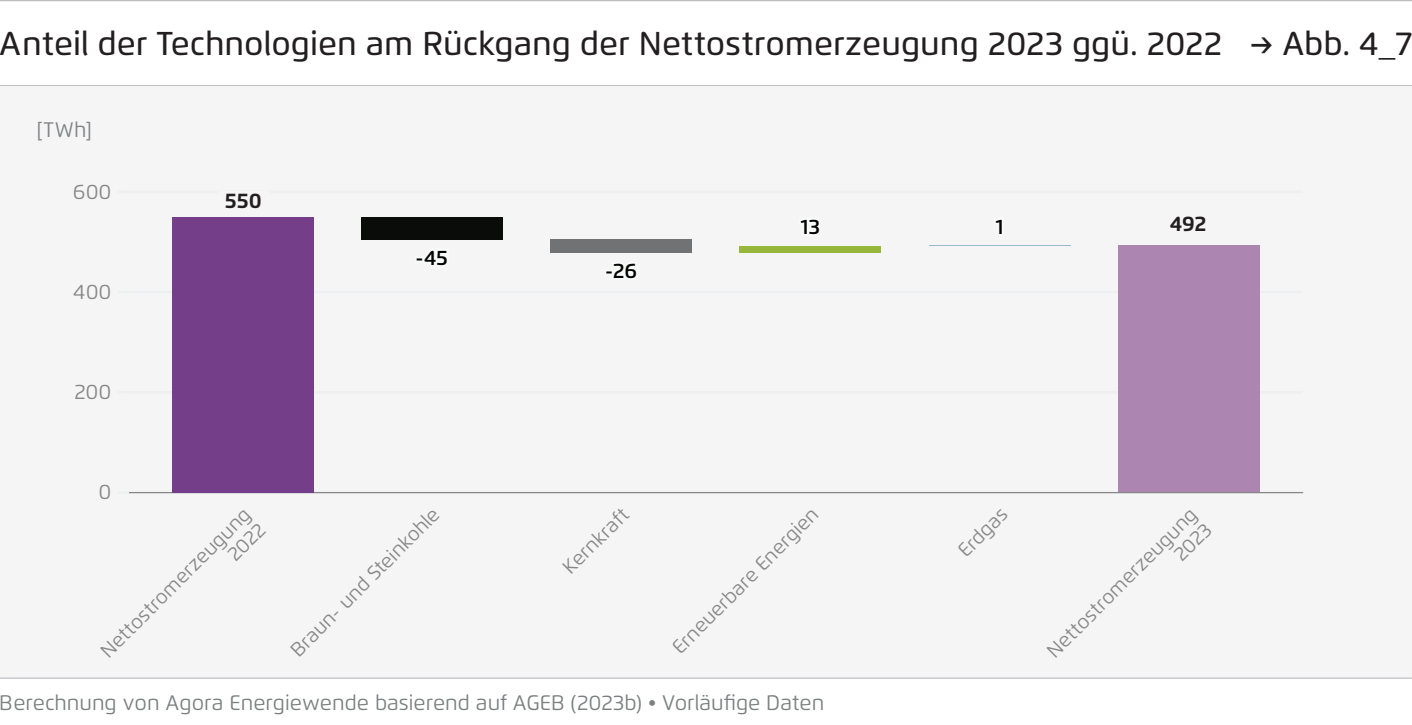
<style>
.page{position:relative;width:1412px;height:725px;background:#fff}
.page>*{position:absolute;margin:0;border:0;box-sizing:border-box;transform-origin:0 0}
.t1{font:500 33px "Flexo";color:#231f20}
.t2{font:21px "Flexo";color:#7c7f80}
.t3{font:700 21px "Flexo";letter-spacing:-.01em;color:#231f20}
.t4{font:21px "Flexo";color:#808285}
.t5{font:600 20.7px "Flexo";letter-spacing:-.005em;color:#040503}
.t6{font:20.7px "Flexo";color:#888787}
.t7{font:19.5px/21.6px "Flexo";color:#888787;text-align:right}
</style>
<div class="page">
<hr style="left:1233px;top:677px;width:179px;height:1px;background:#bcbdc0">
<hr style="left:0;top:677px;width:1233px;height:1px;background:#bcbdc0">
<hr style="left:1233px;top:85px;width:179px;height:1px;background:#bcbdc0">
<hr style="left:0;top:85px;width:1233px;height:1px;background:#bcbdc0">
<hr style="left:1233px;top:0;width:179px;height:1px;background:#bcbdc0">
<hr style="left:0;top:0;width:1233px;height:1px;background:#bcbdc0">
<div style="left:0;top:86px;width:1412px;height:587px;background:#f5f5f6"></div>
<hr style="left:0;top:86px;width:1412px;height:1px;background:#bcbdc0">
<hr style="left:129px;top:191px;width:1173px;height:2px;background:#edeff0">
<hr style="left:129px;top:291px;width:1173px;height:2px;background:#edeff0">
<hr style="left:129px;top:391px;width:1173px;height:2px;background:#edeff0">
<hr style="left:129px;top:491px;width:1173px;height:3px;background:#edeff0">
<hr style="left:129px;top:492px;width:1173px;height:1px;background:#888787">
<div style="left:172px;top:217px;width:141px;height:275px;background:#743e89"></div>
<div style="left:361px;top:217px;width:142px;height:22px;background:#0a0c0a"></div>
<div style="left:550px;top:239px;width:142px;height:13px;background:#717273"></div>
<div style="left:739px;top:246px;width:142px;height:6px;background:#97b73c"></div>
<hr style="left:929px;top:245px;width:141px;height:1px;background:#99bac9">
<div style="left:1118px;top:245px;width:142px;height:247px;background:#ad85b1"></div>
<div style="left:218px;top:191px;width:51px;height:25px;background:#f5f5f6"></div>
<h1 class="t1" style="left:0;top:23px;width:1414px">Anteil der Technologien am Rückgang der Nettostromerzeugung 2023 ggü. 2022 → Abb. 4_7</h1>
<p class="t4" style="left:37px;top:116px;width:57px">[TWh]</p>
<p class="t6" style="left:73px;top:179px;width:40px">600</p>
<p class="t6" style="left:73px;top:279px;width:40px">400</p>
<p class="t6" style="left:74px;top:379px;width:39px">200</p>
<p class="t6" style="left:99px;top:479px;width:14px">0</p>
<p class="t5" style="left:224px;top:185px;width:38px">550</p>
<p class="t3" style="left:225px;top:187px;width:38px">550</p>
<p class="t5" style="left:416px;top:245px;width:34px">-45</p>
<p class="t5" style="left:605px;top:258px;width:33px">-26</p>
<p class="t5" style="left:801px;top:214px;width:21px">13</p>
<p class="t5" style="left:996px;top:214px;width:9px">1</p>
<p class="t3" style="left:1170px;top:211px;width:38px">492</p>
<p class="t7" style="left:96px;top:646px;width:204px;rotate:-45deg">Nettostromerzeugung<br>2022</p>
<p class="t7" style="left:286px;top:645px;width:202px;rotate:-45deg">Braun- und Steinkohle</p>
<p class="t7" style="left:558px;top:563px;width:86px;rotate:-45deg">Kernkraft</p>
<p class="t7" style="left:668px;top:642px;width:199px;rotate:-45deg">Erneuerbare Energien</p>
<p class="t7" style="left:954px;top:546px;width:62px;rotate:-45deg">Erdgas</p>
<p class="t7" style="left:1043px;top:646px;width:204px;rotate:-45deg">Nettostromerzeugung<br>2023</p>
<p class="t2" style="left:0;top:690px;width:826px">Berechnung von Agora Energiewende basierend auf AGEB (2023b) • Vorläufige Daten</p>
</div>
